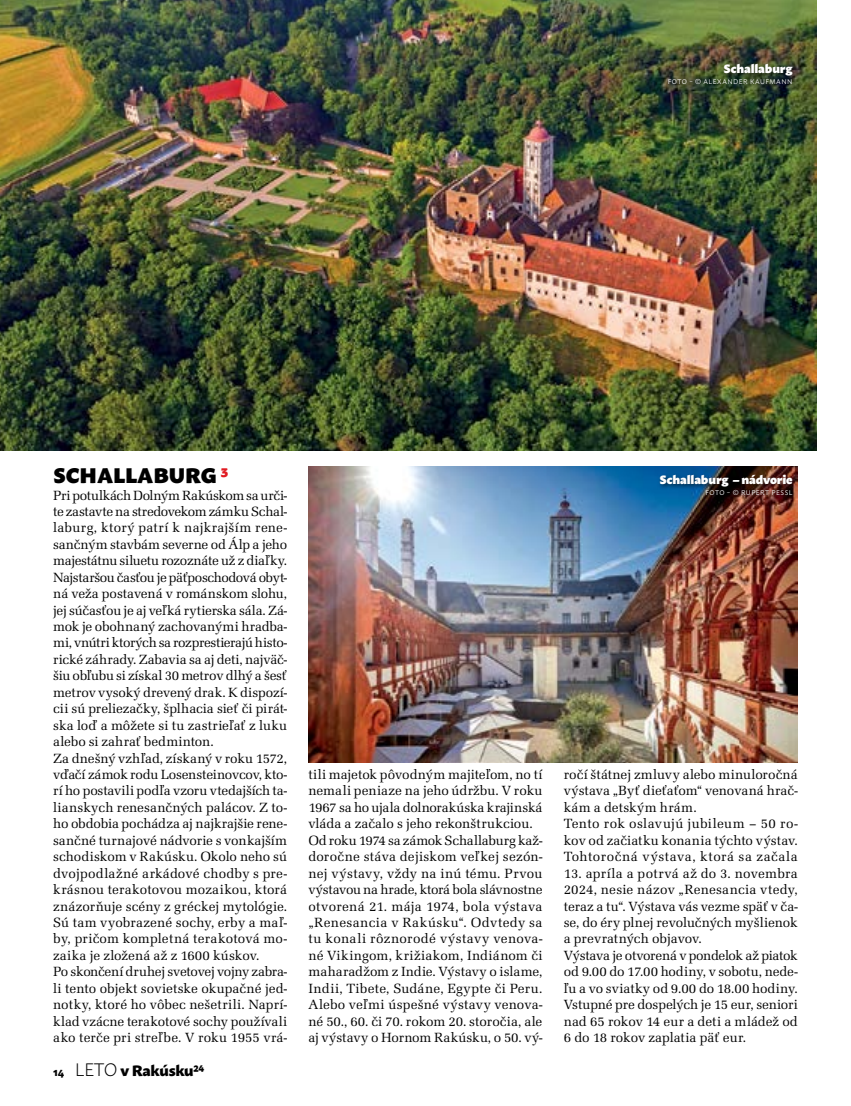
<style>
.page{position:relative;width:851px;height:1106px;background:#fff}
.page>*{position:absolute;margin:0;border:0;box-sizing:border-box;transform-origin:0 0}
.t1{font:900 21px "Macho";color:#000}
.t2{font:800 15px "Macho";letter-spacing:-.02em;color:#000}
.t3{font:13.8px/16.5px "Latino URW";color:#000}
.t4{font:900 12px "Macho";letter-spacing:-.01em;color:#fff}
.t5{font:6.75px "Macho";letter-spacing:.07em;color:#fff}
.s1{color:#e11b22}
.s2{font-weight:700;font-size:11.25px}
.s3{font-weight:300;font-size:18px}
</style>
<div class="page">
<img style="left:0;top:0;width:816px;height:450px">
<img style="left:308px;top:466px;width:489px;height:296px">
<div style="left:665px;top:61px;width:132px;height:28px;background:#000;opacity:.6"></div>
<div style="left:656px;top:472px;width:141px;height:28px;background:#000;opacity:.6"></div>
<p class="t4" style="left:723px;top:58px;width:70px">Schallaburg</p>
<p class="t5" style="left:667px;top:75px;width:126px">FOTO – © ALEXANDER KAUFMANN</p>
<h1 class="t1" style="left:53px;top:456px;width:176px">SCHALLABURG <span class="s1">3</span></h1>
<p class="t3" style="left:53px;top:487px;width:235px">Pri potulkách Dolným Rakúskom sa urči&shy;te zastavte na stredovekom zámku Schal&shy;laburg, ktorý patrí k najkrajším rene&shy;sančným stavbám severne od Álp a jeho majestátnu siluetu rozoznáte už z diaľky.<br>Najstaršou časťou je päťposchodová obyt&shy;ná veža postavená v románskom slohu, jej súčasťou je aj veľká rytierska sála. Zá&shy;mok je obohnaný zachovanými hradba&shy;mi, vnútri ktorých sa rozprestierajú histo&shy;rické záhrady. Zabavia sa aj deti, najväč&shy;šiu obľubu si získal 30 metrov dlhý a šesť metrov vysoký drevený drak. K dispozí&shy;cii sú preliezačky, šplhacia sieť či pirát&shy;ska loď a môžete si tu zastrieľať z luku alebo si zahrať bedminton.<br>Za dnešný vzhľad, získaný v roku 1572, vďačí zámok rodu Losensteinovcov, kto&shy;rí ho postavili podľa vzoru vtedajších ta&shy;lianskych renesančných palácov. Z to&shy;ho obdobia pochádza aj najkrajšie rene&shy;sančné turnajové nádvorie s vonkajším schodiskom v Rakúsku. Okolo neho sú dvojpodlažné arkádové chodby s pre&shy;krásnou terakotovou mozaikou, ktorá znázorňuje scény z gréckej mytológie.<br>Sú tam vyobrazené sochy, erby a maľ&shy;by, pričom kompletná terakotová mo&shy;zaika je zložená až z 1600 kúskov.<br>Po skončení druhej svetovej vojny zabra&shy;li tento objekt sovietske okupačné jed&shy;notky, ktoré ho vôbec nešetrili. Naprí&shy;klad vzácne terakotové sochy používali ako terče pri streľbe. V roku 1955 vrá-</p>
<p class="t2" style="left:53px;top:1056px;width:152px"><span class="s2">14</span> <span class="s3">LETO</span> v Rakúsku24</p>
<p class="t4" style="left:659px;top:469px;width:134px">Schallaburg – nádvorie</p>
<p class="t5" style="left:705px;top:486px;width:89px">FOTO – © RUPERT PESSL</p>
<p class="t3" style="left:308px;top:766px;width:235px">tili majetok pôvodným majiteľom, no tí nemali peniaze na jeho údržbu. V roku 1967 sa ho ujala dolnorakúska krajinská vláda a začalo s jeho rekonštrukciou.<br>Od roku 1974 sa zámok Schallaburg kaž&shy;doročne stáva dejiskom veľkej sezón&shy;nej výstavy, vždy na inú tému. Prvou výstavou na hrade, ktorá bola slávnostne otvorená 21. mája 1974, bola výstava „Renesancia v Rakúsku“. Odvtedy sa tu konali rôznorodé výstavy venova&shy;né Vikingom, križiakom, Indiánom či maharadžom z Indie. Výstavy o islame, Indii, Tibete, Sudáne, Egypte či Peru.<br>Alebo veľmi úspešné výstavy venova&shy;né 50., 60. či 70. rokom 20. storočia, ale aj výstavy o Hornom Rakúsku, o 50. vý-</p>
<p class="t3" style="left:563px;top:766px;width:235px">ročí štátnej zmluvy alebo minuloročná výstava „Byť dieťaťom“ venovaná hrač&shy;kám a detským hrám.<br>Tento rok oslavujú jubileum – 50 ro&shy;kov od začiatku konania týchto výstav.<br>Tohtoročná výstava, ktorá sa začala</p>
<p class="t3" style="left:563px;top:865px;width:235px">13. apríla a potrvá až do 3. novembra 2024, nesie názov „Renesancia vtedy, teraz a tu“. Výstava vás vezme späť v ča&shy;se, do éry plnej revolučných myšlienok a prevratných objavov.<br>Výstava je otvorená v pondelok až piatok od 9.00 do 17.00 hodiny, v sobotu, nede&shy;ľu a vo sviatky od 9.00 do 18.00 hodiny.<br>Vstupné pre dospelých je 15 eur, seniori nad 65 rokov 14 eur a deti a mládež od 6 do 18 rokov zaplatia päť eur.</p>
</div>
